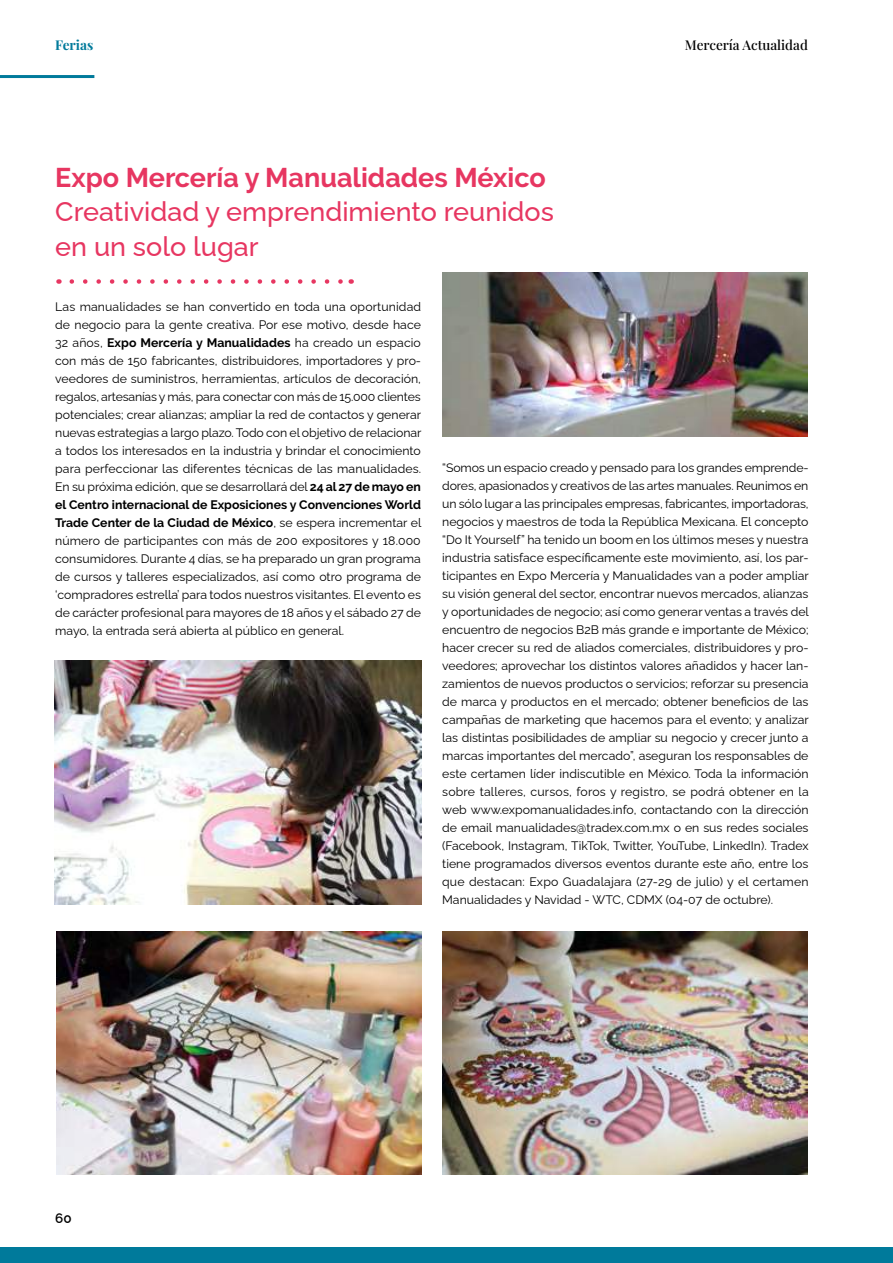
<style>
.page{position:relative;width:893px;height:1263px;background:#fff}
.page>*{position:absolute;margin:0;border:0;box-sizing:border-box;transform-origin:0 0}
.t1{font:500 27px/34.5px "Raleway";color:#e73661}
.t2{font:700 27px "Raleway";color:#e73661}
.t3{font:500 13.5px "Playfair Display";color:#000}
.t4{font:700 13.5px "Playfair Display";color:#007a9b}
.t5{font:100 13.5px "Raleway";color:#000}
.t6{font:100 12.3px/18px "Raleway";color:#000;text-align:justify}
.s1{font-weight:700}
</style>
<div class="page">
<div style="left:0;top:1247px;width:893px;height:16px;background:#007a9b"></div>
<hr style="left:0;top:75px;width:94px;height:3px;background:#007a9b">
<svg style="left:72px;top:279px;width:271px;height:5px"></svg>
<img style="left:56px;top:931px;width:366px;height:244px">
<img style="left:442px;top:272px;width:365px;height:165px">
<img style="left:55px;top:660px;width:366px;height:245px">
<img style="left:442px;top:931px;width:366px;height:244px">
<p class="t4" style="left:55px;top:34px;width:40px">Ferias</p>
<h1 class="t2" style="left:55px;top:162px;width:492px">Expo Mercería y Manualidades México</h1>
<h1 class="t1" style="left:55px;top:191px;width:500px">Creatividad y emprendimiento reunidos en un solo lugar</h1>
<p class="t3" style="left:685px;top:34px;width:124px">Mercería Actualidad</p>
<p class="t6" style="left:55px;top:296px;width:368px">Las manualidades se han convertido en toda una oportunidad de negocio para la gente creativa. Por ese motivo, desde hace 32 años, <span class="s1">Expo Mercería y Manualidades</span> ha creado un espacio con más de 150 fabricantes, distribuidores, importadores y pro&shy;veedores de suministros, herramientas, artículos de decoración, regalos, artesanías y más, para conectar con más de 15.000 clientes potenciales; crear alianzas; ampliar la red de contactos y generar nuevas estrategias a largo plazo. Todo con el objetivo de relacionar a todos los interesados en la industria y brindar el conocimiento para perfeccionar las diferentes técnicas de las manualidades.<br>En su próxima edición, que se desarrollará del <span class="s1">24 al 27 de mayo en el Centro internacional de Exposiciones y Convenciones World Trade Center de la Ciudad de México</span>, se espera incrementar el número de participantes con más de 200 expositores y 18.000 consumidores. Durante 4 días, se ha preparado un gran programa de cursos y talleres especializados, así como otro programa de ‘compradores estrella’ para todos nuestros visitantes. El evento es de carácter profesional para mayores de 18 años y el sábado 27 de mayo, la entrada será abierta al público en general.</p>
<p class="t6" style="left:442px;top:457px;width:368px">“Somos un espacio creado y pensado para los grandes emprende&shy;dores, apasionados y creativos de las artes manuales. Reunimos en un sólo lugar a las principales empresas, fabricantes, importadoras, negocios y maestros de toda la República Mexicana. El concepto “Do It Yourself” ha tenido un boom en los últimos meses y nuestra industria satisface específicamente este movimiento, así, los par&shy;ticipantes en Expo Mercería y Manualidades van a poder ampliar su visión general del sector, encontrar nuevos mercados, alianzas y oportunidades de negocio; así como generar ventas a través del encuentro de negocios B2B más grande e importante de México; hacer crecer su red de aliados comerciales, distribuidores y pro&shy;veedores; aprovechar los distintos valores añadidos y hacer lan&shy;zamientos de nuevos productos o servicios; reforzar su presencia de marca y productos en el mercado; obtener beneficios de las campañas de marketing que hacemos para el evento; y analizar las distintas posibilidades de ampliar su negocio y crecer junto a marcas importantes del mercado”, aseguran los responsables de este certamen líder indiscutible en México. Toda la información sobre talleres, cursos, foros y registro, se podrá obtener en la web www.expomanualidades.info, contactando con la dirección de email manualidades@tradex.com.mx o en sus redes sociales (Facebook, Instagram, TikTok, Twitter, YouTube, LinkedIn). Tradex tiene programados diversos eventos durante este año, entre los que destacan: Expo Guadalajara (27-29 de julio) y el certamen Manualidades y Navidad - WTC, CDMX (04-07 de octubre).</p>
<p class="t5" style="left:55px;top:1208px;width:18px">60</p>
</div>
